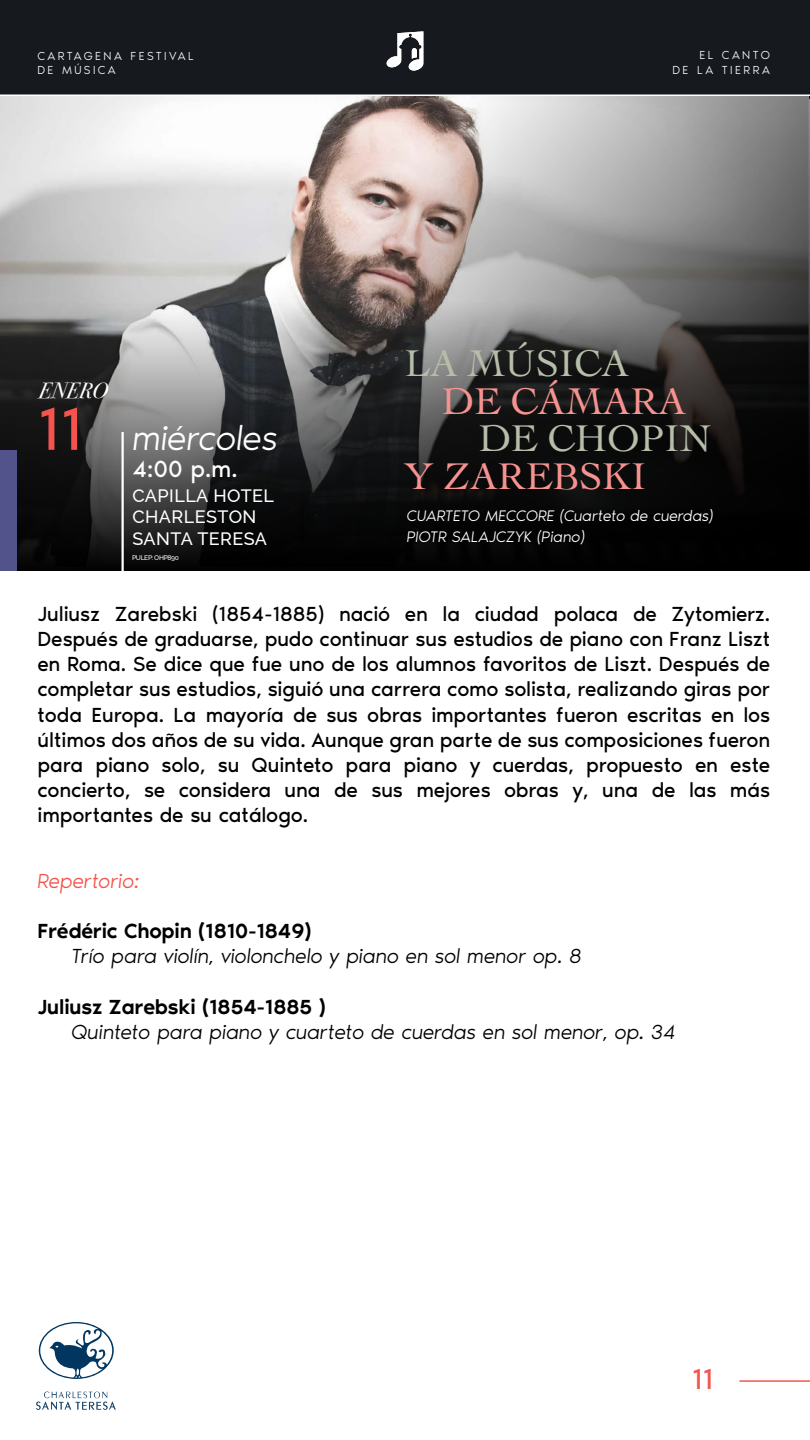
<style>
.page{position:relative;width:810px;height:1440px;background:#fff}
.page>*{position:absolute;margin:0;border:0;box-sizing:border-box;transform-origin:0 0}
.t1{font:39px "Cochin";color:#f69391}
.t2{font:39px "Cochin";color:#b6beaa}
.t3{font:italic 300 35.62px "Noir Pro";letter-spacing:-.015em;color:#fff}
.t4{font:29.47px "Noir Pro";color:#f3554e}
.t5{font:24.15px "Noir Pro";color:#fff}
.t6{font:italic 22.12px "Bodoni Svty Two ITCTT";color:#fff}
.t7{font:21px/25.2px "Noir Pro";letter-spacing:-.01em;color:#000;text-align:justify}
.t8{font:italic 300 21px "Noir Pro";letter-spacing:-.01em;color:#000}
.t9{font:500 21px "Noir Pro";color:#000}
.t10{font:italic 300 21px "Noir Pro";letter-spacing:-.015em;color:#f3554e}
.t11{font:500 18px/21.6px "Raleway";letter-spacing:.025em;color:#fff}
.t12{font:italic 300 15.75px/21px "Noir Pro";letter-spacing:-.01em;color:#fff}
.t13{font:300 12px/14.4px "Noir Pro";letter-spacing:.2em;color:#fff}
.t14{font:500 6.75px "Raleway";letter-spacing:-.05em;color:#fff}
.s1{font-weight:400;font-style:normal;font-size:61.72px;color:#f3554e}
</style>
<div class="page">
<div style="left:0;top:0;width:810px;height:98px;background:#16191e"></div>
<svg style="left:0;top:96px;width:810px;height:475px;background:#6b6968"></svg>
<div style="left:0;top:450px;width:17px;height:121px;background:#53538b"></div>
<hr style="left:0;top:94px;width:810px;height:2px;background:#fff">
<svg style="left:386px;top:31px;width:37px;height:40px"></svg>
<hr style="left:739px;top:1380px;width:71px;height:2px;background:#f3554e">
<hr style="left:122px;top:432px;width:2px;height:151px;background:#fff">
<svg style="left:39px;top:1322px;width:75px;height:57px"></svg>
<svg style="left:36px;top:1392px;width:80px;height:18px"></svg>
<p class="t13" style="left:37px;top:49px;width:158px">CARTAGENA FESTIVAL<br>DE MÚSICA</p>
<p class="t13" style="left:672px;top:49px;width:99px;text-align:right">EL CANTO<br>DE LA TIERRA</p>
<p class="t6" style="left:38px;top:377px;width:71px">ENERO</p>
<h2 class="t3" style="left:37px;top:419px;width:243px"><span class="s1">11</span> miércoles</h2>
<p class="t5" style="left:133px;top:456px;width:107px">4:00 p.m.</p>
<p class="t11" style="left:132px;top:486px;width:143px">CAPILLA HOTEL<br>CHARLESTON<br>SANTA TERESA</p>
<p class="t14" style="left:132px;top:555px;width:48px">PULEP: OHP890</p>
<h1 class="t2" style="left:405px;top:349px;width:226px">LA MÚSICA</h1>
<h1 class="t1" style="left:442px;top:386px;width:246px">DE CÁMARA</h1>
<h1 class="t2" style="left:478px;top:424px;width:234px">DE CHOPIN</h1>
<h1 class="t1" style="left:405px;top:461px;width:243px">Y ZAREBSKI</h1>
<p class="t12" style="left:407px;top:506px;width:308px">CUARTETO MECCORE (Cuarteto de cuerdas)<br>PIOTR SALAJCZYK (Piano)</p>
<p class="t7" style="left:37px;top:602px;width:734px">Juliusz Zarebski (1854-1885) nació en la ciudad polaca de Zytomierz.<br>Después de graduarse, pudo continuar sus estudios de piano con Franz Liszt en Roma. Se dice que fue uno de los alumnos favoritos de Liszt. Después de completar sus estudios, siguió una carrera como solista, realizando giras por toda Europa. La mayoría de sus obras importantes fueron escritas en los últimos dos años de su vida. Aunque gran parte de sus composiciones fueron para piano solo, su Quinteto para piano y cuerdas, propuesto en este concierto, se considera una de sus mejores obras y, una de las más importantes de su catálogo.</p>
<p class="t10" style="left:37px;top:869px;width:103px">Repertorio:</p>
<p class="t9" style="left:37px;top:920px;width:276px">Frédéric Chopin (1810-1849)</p>
<p class="t8" style="left:71px;top:945px;width:512px">Trío para violín, violonchelo y piano en sol menor op. 8</p>
<p class="t9" style="left:37px;top:995px;width:290px">Juliusz Zarebski (1854-1885 )</p>
<p class="t8" style="left:71px;top:1021px;width:606px">Quinteto para piano y cuarteto de cuerdas en sol menor, op. 34</p>
<h3 class="t4" style="left:692px;top:1363px;width:23px">11</h3>
</div>
